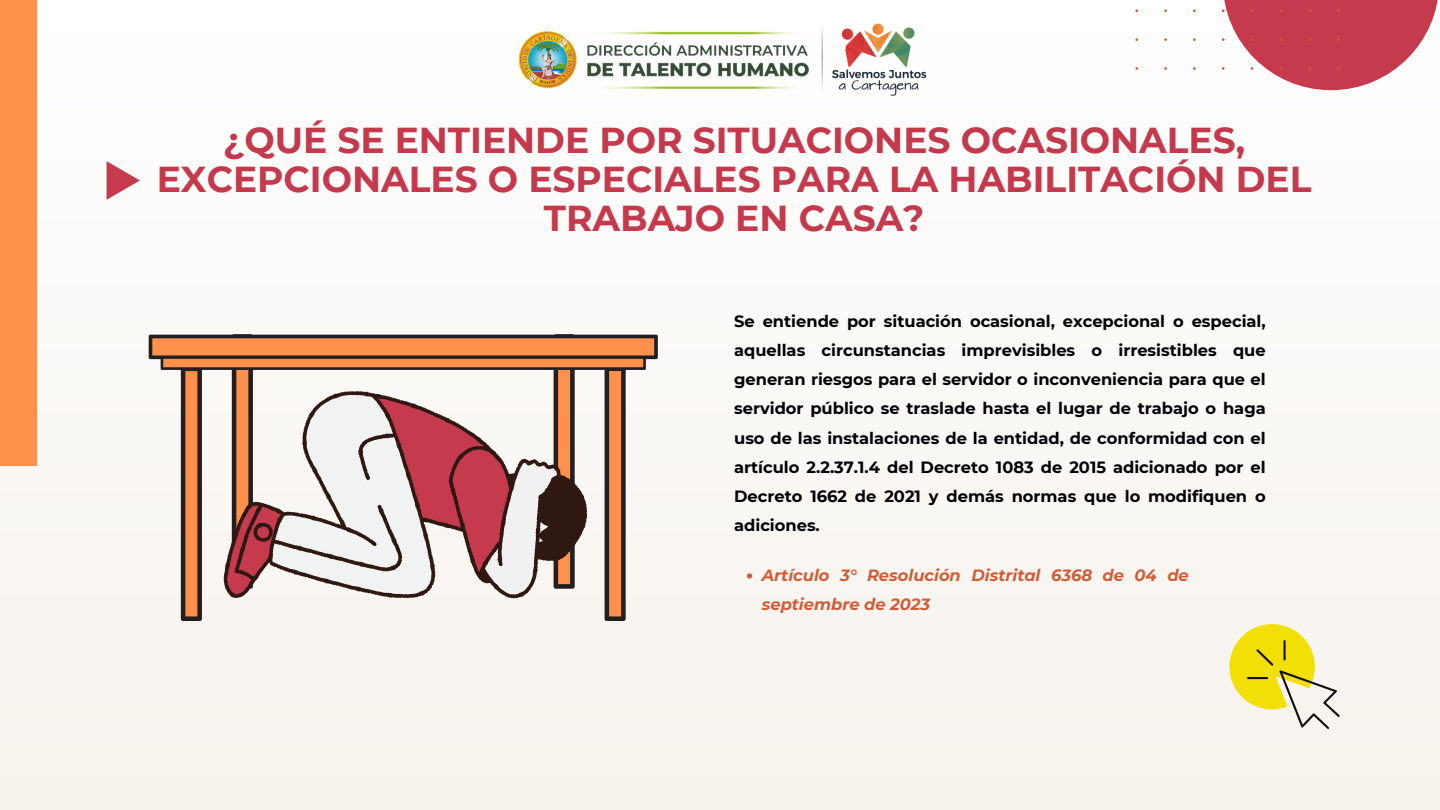
<style>
.page{position:relative;width:1440px;height:810px;background:#fbf9f6}
.page>*{position:absolute;margin:0;border:0;box-sizing:border-box;transform-origin:0 0}
.t1{font:700 36px/39px "Montserrat";color:#c43a4c;text-align:center}
.t2{font:700 16.3px/29.2px "Montserrat";color:#000;text-align:justify}
.t3{font:italic 700 16.3px/29.2px "Montserrat";color:#d15d37}
</style>
<div class="page">
<svg style="left:1224px;top:0;width:214px;height:90px;fill:#c53a4c"></svg>
<div style="left:0;top:0;width:37px;height:466px;background:#ff914d"></div>
<svg style="left:107px;top:161px;width:33px;height:39px"></svg>
<img style="left:518px;top:23px;width:409px;height:73px">
<svg style="left:1229px;top:624px;width:111px;height:105px"></svg>
<svg style="left:149px;top:334px;width:509px;height:287px"></svg>
<svg style="left:227px;top:449px;width:333px;height:145px;fill:#f1f2f2"></svg>
<svg style="left:747px;top:573px;width:5px;height:6px"></svg>
<p class="t1" style="left:157px;top:121px;width:1156px">¿QUÉ SE ENTIENDE POR SITUACIONES OCASIONALES,<br>EXCEPCIONALES O ESPECIALES PARA LA HABILITACIÓN DEL<br>TRABAJO EN CASA?</p>
<p class="t2" style="left:734px;top:306px;width:533px">Se entiende por situación ocasional, excepcional o especial, aquellas circunstancias imprevisibles o irresistibles que generan riesgos para el servidor o inconveniencia para que el servidor público se traslade hasta el lugar de trabajo o haga uso de las instalaciones de la entidad, de conformidad con el artículo 2.2.37.1.4 del Decreto 1083 de 2015 adicionado por el Decreto 1662 de 2021 y demás normas que lo modifiquen o adiciones.</p>
<p class="t3" style="left:762px;top:560px;width:429px">Artículo 3° Resolución Distrital 6368 de 04 de septiembre de 2023</p>
</div>
